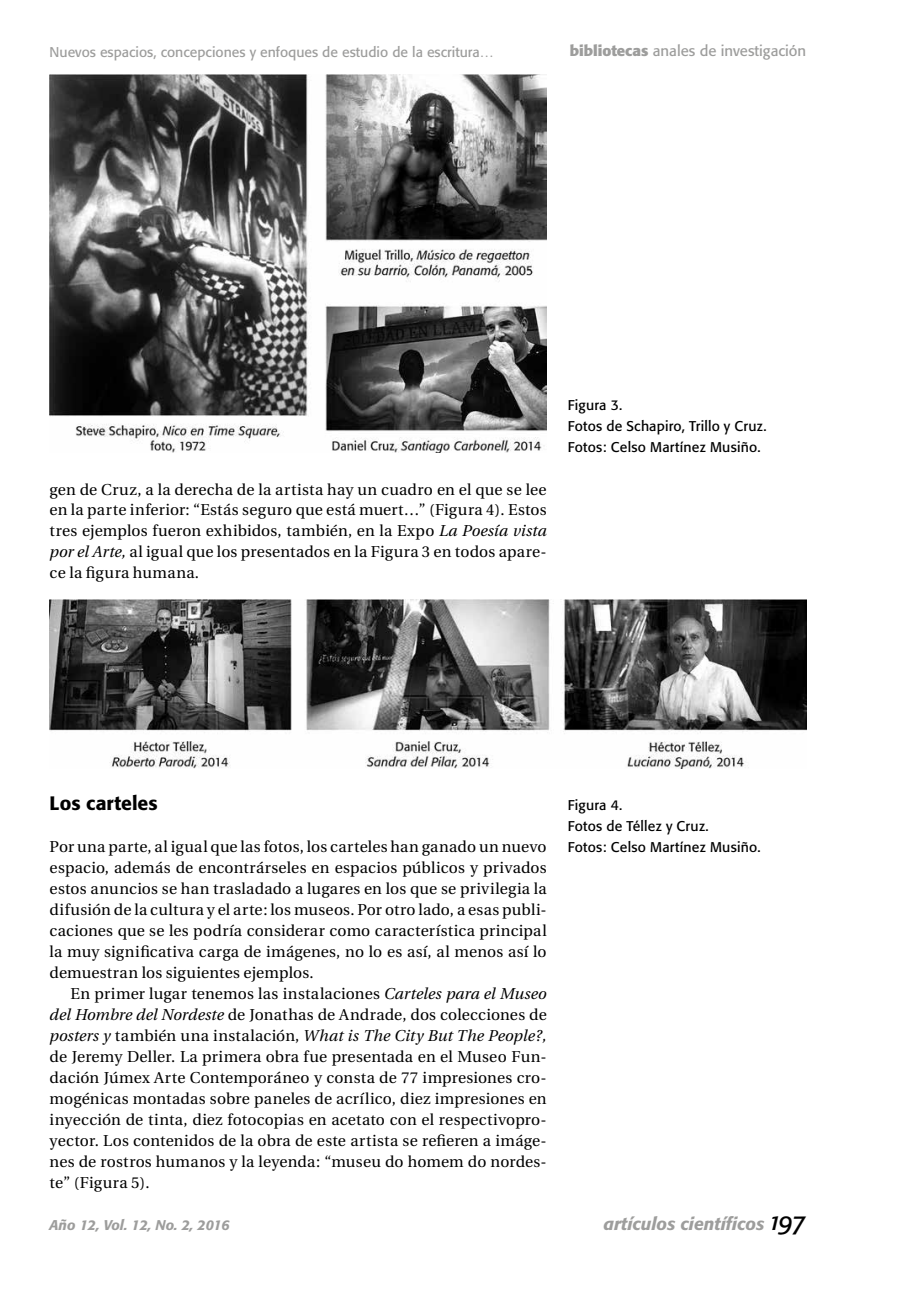
<style>
.page{position:relative;width:913px;height:1290px;background:#fff}
.page>*{position:absolute;margin:0;border:0;box-sizing:border-box;transform-origin:0 0}
.t1{font:500 19.25px "Formata";letter-spacing:.005em;color:#000}
.t2{font:italic 500 17.5px "Formata";color:#9d9d9c}
.t3{font:15.75px/21px "Utopia";letter-spacing:.01em;color:#000;text-align:justify}
.t4{font:14.88px "Formata";color:#9d9d9c}
.t5{font:14px/21px "Formata";letter-spacing:.02em;color:#000}
.t6{font:14px "Formata";color:#9d9d9c}
.t7{font:italic 500 14px "Formata";color:#9d9d9c}
.s1{font-weight:700}
.s2{font-style:italic}
</style>
<div class="page">
<img style="left:50px;top:600px;width:756px;height:168px">
<img style="left:49px;top:74px;width:498px;height:379px">
<p class="t6" style="left:50px;top:43px;width:446px">Nuevos espacios, concepciones y enfoques de estudio de la escritura…</p>
<p class="t4" style="left:570px;top:42px;width:238px"><span class="s1">bibliotecas</span> anales de investigación</p>
<p class="t3" style="left:50px;top:479px;width:499px">gen de Cruz, a la derecha de la artista hay un cuadro en el que se lee en la parte inferior: “Estás seguro que está muert…” (Figura 4). Estos tres ejemplos fueron exhibidos, también, en la Expo <span class="s2">La Poesía vista por el Arte,</span> al igual que los presentados en la Figura 3 en todos apare&shy;ce la figura humana.</p>
<p class="t5" style="left:568px;top:395px;width:200px">Figura 3.<br>Fotos de Schapiro, Trillo y Cruz.<br>Fotos: Celso Martínez Musiño.</p>
<p class="t1" style="left:50px;top:791px;width:110px">Los carteles</p>
<p class="t3" style="left:50px;top:836px;width:499px">Por una parte, al igual que las fotos, los carteles han ganado un nuevo espacio, además de encontrárseles en espacios públicos y privados estos anuncios se han trasladado a lugares en los que se privilegia la difusión de la cultura y el arte: los museos. Por otro lado, a esas publi&shy;caciones que se les podría considerar como característica principal la muy significativa carga de imágenes, no lo es así, al menos así lo demuestran los siguientes ejemplos.</p>
<p class="t3" style="left:50px;top:983px;width:499px;text-indent:21px">En primer lugar tenemos las instalaciones <span class="s2">Carteles para el Museo del Hombre del Nordeste</span> de Jonathas de Andrade, dos colecciones de <span class="s2">posters y</span> también una instalación, <span class="s2">What is The City But The People?, </span>de Jeremy Deller. La primera obra fue presentada en el Museo Fun&shy;dación Júmex Arte Contemporáneo y consta de 77 impresiones cro&shy;mogénicas montadas sobre paneles de acrílico, diez impresiones en inyección de tinta, diez fotocopias en acetato con el respectivopro&shy;yector. Los contenidos de la obra de este artista se refieren a imáge&shy;nes de rostros humanos y la leyenda: “museu do homem do nordes&shy;te” (Figura 5).</p>
<p class="t5" style="left:568px;top:794px;width:194px">Figura 4.<br>Fotos de Téllez y Cruz.<br>Fotos: Celso Martínez Musiño.</p>
<p class="t7" style="left:50px;top:1216px;width:181px">Año 12, Vol. 12, No. 2, 2016</p>
<p class="t2" style="left:603px;top:1213px;width:162px">artículos científicos</p>
</div>
